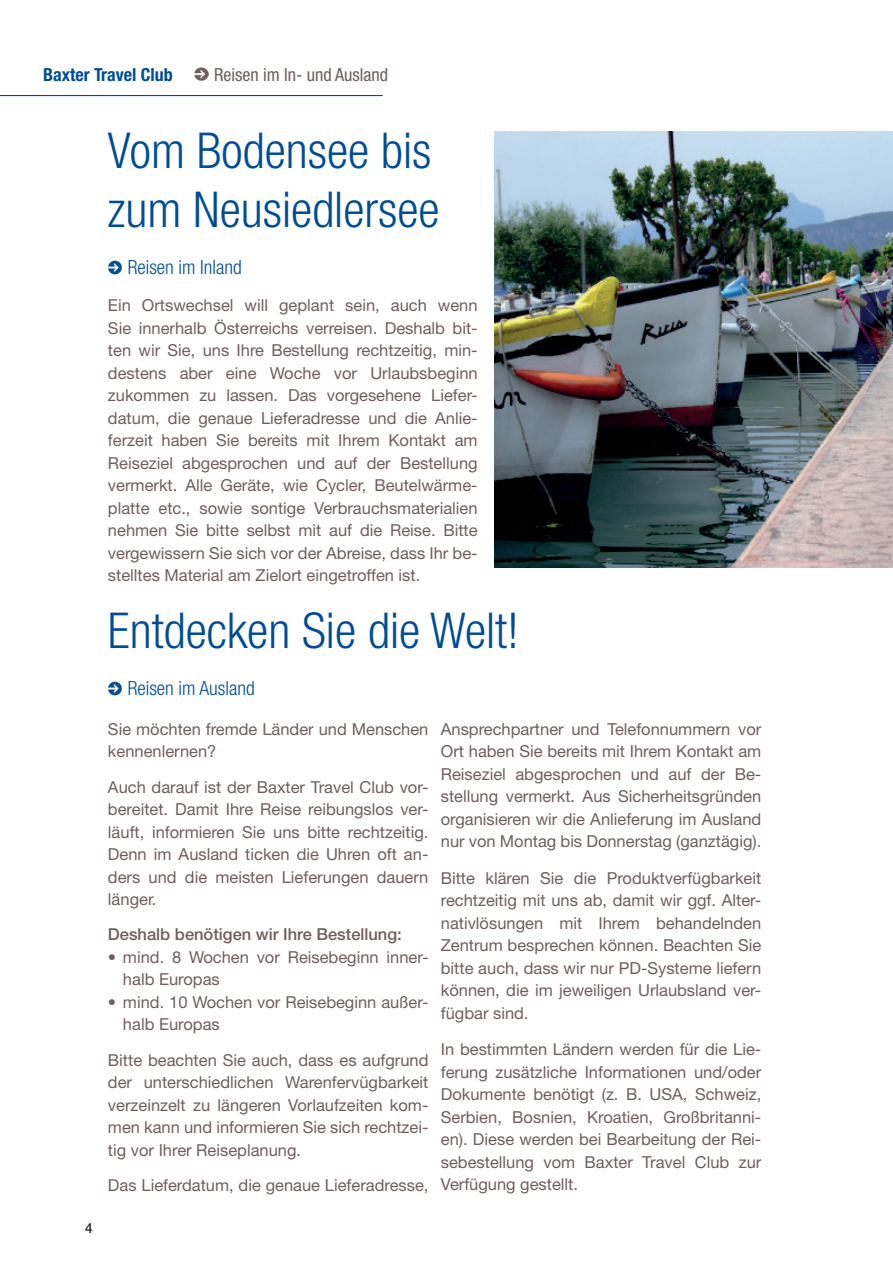
<style>
.page{position:relative;width:893px;height:1263px;background:#fff}
.page>*{position:absolute;margin:0;border:0;box-sizing:border-box;transform-origin:0 0}
.t1{font:300 condensed 49.5px/59.4px "Helvetica Neue LT Std";color:#014d95}
.t2{font:300 condensed 19.5px "Helvetica Neue LT Std";color:#014d95}
.t3{font:condensed 18px "Helvetica Neue LT Std";color:#6f5e5e}
.t4{font:700 condensed 18px "Helvetica Neue LT Std";color:#014d95}
.t5{font:16.5px/22.5px "Helvetica Neue LT Std";color:#6f5e5e;text-align:justify}
.t6{font:500 16.5px "Helvetica Neue LT Std";color:#6f5e5e}
.t7{font:500 13.5px "Helvetica Neue";color:#231f20}
</style>
<div class="page">
<hr style="left:0;top:95px;width:383px;height:1px;background:#014d95">
<img style="left:108px;top:681px;width:14px;height:14px">
<img style="left:108px;top:260px;width:14px;height:14px">
<img style="left:195px;top:67px;width:13px;height:14px">
<img style="left:495px;top:131px;width:398px;height:437px">
<p class="t4" style="left:43px;top:64px;width:131px">Baxter Travel Club</p>
<p class="t3" style="left:214px;top:64px;width:176px">Reisen im In- und Ausland</p>
<h1 class="t1" style="left:108px;top:120px;width:333px">Vom Bodensee bis zum Neusiedlersee</h1>
<p class="t2" style="left:128px;top:256px;width:115px">Reisen im Inland</p>
<p class="t5" style="left:108px;top:294px;width:371px">Ein Ortswechsel will geplant sein, auch wenn Sie innerhalb Österreichs verreisen. Deshalb bit&shy;ten wir Sie, uns Ihre Bestellung rechtzeitig, min&shy;destens aber eine Woche vor Urlaubsbeginn zukommen zu lassen. Das vorgesehene Liefer&shy;datum, die genaue Lieferadresse und die Anlie&shy;ferzeit haben Sie bereits mit Ihrem Kontakt am Reiseziel abgesprochen und auf der Bestellung vermerkt. Alle Geräte, wie Cycler, Beutelwärme&shy;platte etc., sowie sontige Verbrauchsmaterialien nehmen Sie bitte selbst mit auf die Reise. Bitte vergewissern Sie sich vor der Abreise, dass Ihr be&shy;stelltes Material am Zielort eingetroffen ist.</p>
<h1 class="t1" style="left:108px;top:600px;width:413px">Entdecken Sie die Welt!</h1>
<p class="t7" style="left:85px;top:1220px;width:9px">4</p>
<p class="t2" style="left:128px;top:677px;width:129px">Reisen im Ausland</p>
<p class="t5" style="left:108px;top:717px;width:322px">Sie möchten fremde Länder und Menschen kennenlernen?</p>
<p class="t5" style="left:108px;top:775px;width:322px">Auch darauf ist der Baxter Travel Club vor&shy;bereitet. Damit Ihre Reise reibungslos ver&shy;läuft, informieren Sie uns bitte rechtzeitig.<br>Denn im Ausland ticken die Uhren oft an&shy;ders und die meisten Lieferungen dauern länger.</p>
<p class="t6" style="left:108px;top:925px;width:295px">Deshalb benötigen wir Ihre Bestellung:</p>
<p class="t5" style="left:123px;top:945px;width:307px;text-indent:-15px">• mind. 8 Wochen vor Reisebeginn inner&shy;halb Europas</p>
<p class="t5" style="left:123px;top:990px;width:307px;text-indent:-15px">• mind. 10 Wochen vor Reisebeginn außer&shy;halb Europas</p>
<p class="t5" style="left:108px;top:1048px;width:322px">Bitte beachten Sie auch, dass es aufgrund der unterschiedlichen Warenfervügbarkeit verzeinzelt zu längeren Vorlaufzeiten kom&shy;men kann und informieren Sie sich rechtzei&shy;tig vor Ihrer Reiseplanung.</p>
<p class="t5" style="left:108px;top:1173px;width:322px">Das Lieferdatum, die genaue Lieferadresse,</p>
<p class="t5" style="left:441px;top:717px;width:322px">Ansprechpartner und Telefonnummern vor Ort haben Sie bereits mit Ihrem Kontakt am Reiseziel abgesprochen und auf der Be&shy;stellung vermerkt. Aus Sicherheitsgründen organisieren wir die Anlieferung im Ausland nur von Montag bis Donnerstag (ganztägig).</p>
<p class="t5" style="left:441px;top:866px;width:322px">Bitte klären Sie die Produktverfügbarkeit rechtzeitig mit uns ab, damit wir ggf. Alter&shy;nativlösungen mit Ihrem behandelnden Zentrum besprechen können. Beachten Sie bitte auch, dass wir nur PD-Systeme liefern können, die im jeweiligen Urlaubsland ver&shy;fügbar sind.</p>
<p class="t5" style="left:441px;top:1038px;width:322px">In bestimmten Ländern werden für die Lie&shy;ferung zusätzliche Informationen und/oder Dokumente benötigt (z. B. USA, Schweiz, Serbien, Bosnien, Kroatien, Großbritanni&shy;en). Diese werden bei Bearbeitung der Rei&shy;sebestellung vom Baxter Travel Club zur Verfügung gestellt.</p>
</div>
